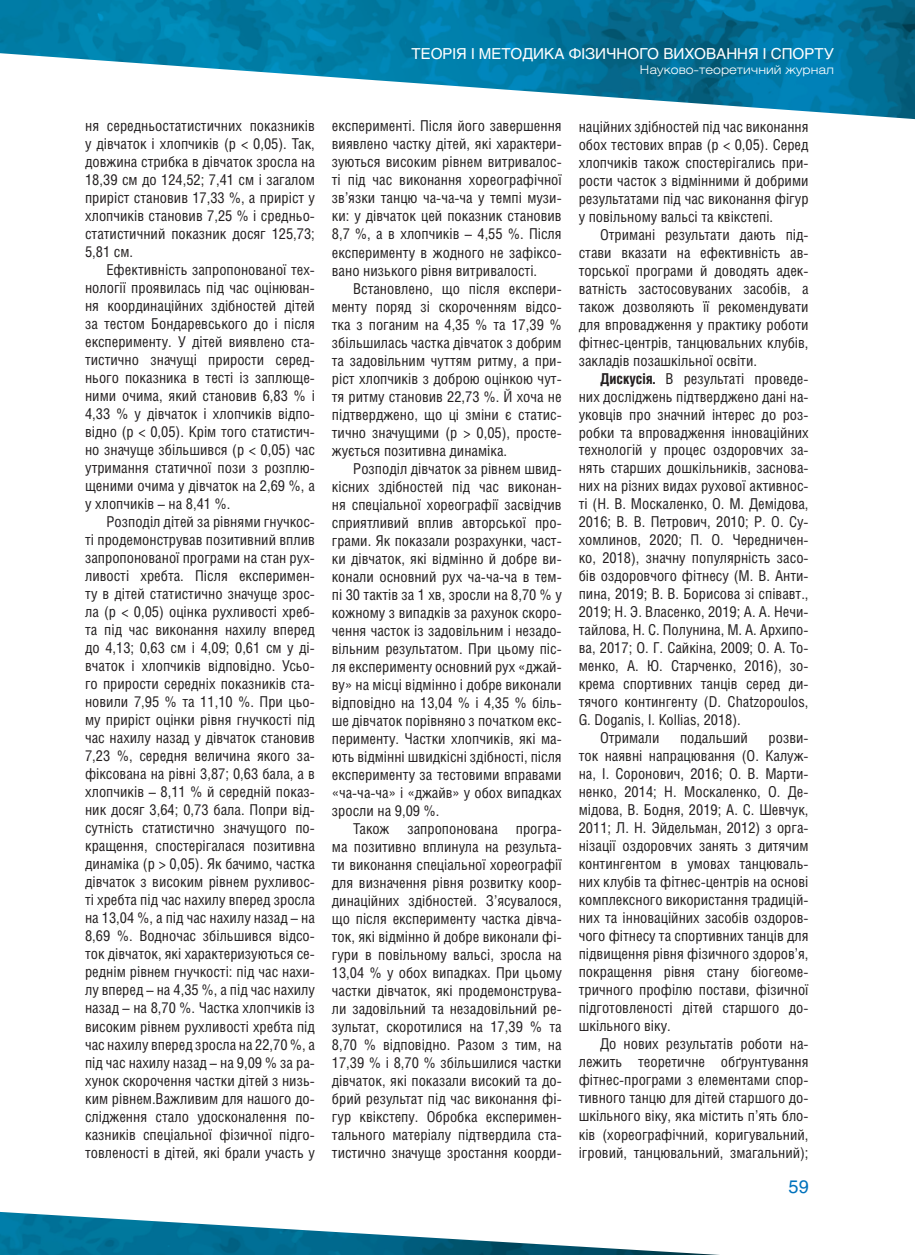
<style>
.page{position:relative;width:915px;height:1255px;background:#fff}
.page>*{position:absolute;margin:0;border:0;box-sizing:border-box;transform-origin:0 0}
.t1{font:18px "Helios C";color:#0072bc}
.t2{font:15px/18px "Helios Cond C";color:#231f20;text-align:justify}
.t3{font:15px "Helios C";color:#fff}
.t4{font:12px "Helios Ext Light C";color:#fff}
.s1{font-weight:700}
</style>
<div class="page">
<img style="left:0;top:0;width:914px;height:119px">
<img style="left:0;top:1211px;width:703px;height:43px">
<p class="t3" style="left:411px;top:44px;width:421px">Теорія і методика фізичного виховання і спорту</p>
<p class="t4" style="left:639px;top:62px;width:196px">Науково-теоретичний журнал</p>
<p class="t2" style="left:85px;top:116px;width:231px">ня середньостатистичних показників у дівчаток і хлопчиків (p &lt; 0,05). Так, довжина стрибка в дівчаток зросла на 18,39 см до 124,52; 7,41 см і загалом приріст становив 17,33 %, а приріст у хлопчиків становив 7,25 % і средньо&shy;статистичний показник досяг 125,73; 5,81 см.</p>
<p class="t2" style="left:85px;top:260px;width:231px;text-indent:21px">Ефективність запропонованої тех&shy;нології проявилась під час оцінюван&shy;ня координаційних здібностей дітей за тестом Бондаревського до і після експерименту. У дітей виявлено ста&shy;тистично значущі прирости серед&shy;нього показника в тесті із заплюще&shy;ними очима, який становив 6,83 % і 4,33 % у дівчаток і хлопчиків відпо&shy;відно (p &lt; 0,05). Крім того статистич&shy;но значуще збільшився (p &lt; 0,05) час утримання статичної пози з розплю&shy;щеними очима у дівчаток на 2,69 %, а у хлопчиків – на 8,41 %.</p>
<p class="t2" style="left:85px;top:512px;width:231px;text-indent:21px">Розподіл дітей за рівнями гнучкос&shy;ті продемонстрував позитивний вплив запропонованої програми на стан рух&shy;ливості хребта. Після експеримен&shy;ту в дітей статистично значуще зрос&shy;ла (p &lt; 0,05) оцінка рухливості хреб&shy;та під час виконання нахилу вперед до 4,13; 0,63 см і 4,09; 0,61 см у ді&shy;вчаток і хлопчиків відповідно. Усьо&shy;го прирости середніх показників ста&shy;новили 7,95 % та 11,10 %. При цьо&shy;му приріст оцінки рівня гнучкості під час нахилу назад у дівчаток становив 7,23 %, середня величина якого за&shy;фіксована на рівні 3,87; 0,63 бала, а в хлопчиків – 8,11 % й середній показ&shy;ник досяг 3,64; 0,73 бала. Попри від&shy;сутність статистично значущого по&shy;кращення, спостерігалася позитивна динаміка (p &gt; 0,05). Як бачимо, частка дівчаток з високим рівнем рухливос&shy;ті хребта під час нахилу вперед зросла на 13,04 %, а під час нахилу назад – на 8,69 %. Водночас збільшився відсо&shy;ток дівчаток, які характеризуються се&shy;реднім рівнем гнучкості: під час нахи&shy;лу вперед – на 4,35 %, а під час нахилу назад – на 8,70 %. Частка хлопчиків із високим рівнем рухливості хребта під час нахилу вперед зросла на 22,70 %, а під час нахилу назад – на 9,09 % за ра&shy;хунок скорочення частки дітей з низь&shy;ким рівнем.Важливим для нашого до&shy;слідження стало удосконалення по&shy;казників спеціальної фізичної підго&shy;товленості в дітей, які брали участь у</p>
<p class="t2" style="left:332px;top:117px;width:231px">експерименті. Після його завершення виявлено частку дітей, які характери&shy;зуються високим рівнем витривалос&shy;ті під час виконання хореографічної зв’язки танцю ча-ча-ча у темпі музи&shy;ки: у дівчаток цей показник становив 8,7 %, а в хлопчиків – 4,55 %. Після експерименту в жодного не зафіксо&shy;вано низького рівня витривалості.</p>
<p class="t2" style="left:332px;top:279px;width:231px;text-indent:21px">Встановлено, що після експери&shy;менту поряд зі скороченням відсо&shy;тка з поганим на 4,35 % та 17,39 % збільшилась частка дівчаток з добрим та задовільним чуттям ритму, а при&shy;ріст хлопчиків з доброю оцінкою чут&shy;тя ритму становив 22,73 %. Й хоча не підтверджено, що ці зміни є статис&shy;тично значущими (p &gt; 0,05), просте&shy;жується позитивна динаміка.</p>
<p class="t2" style="left:332px;top:459px;width:231px;text-indent:21px">Розподіл дівчаток за рівнем швид&shy;кісних здібностей під час виконан&shy;ня спеціальної хореографії засвідчив сприятливий вплив авторської про&shy;грами. Як показали розрахунки, част&shy;ки дівчаток, які відмінно й добре ви&shy;конали основний рух ча-ча-ча в тем&shy;пі 30 тактів за 1 хв, зросли на 8,70 % у кожному з випадків за рахунок скоро&shy;чення часток із задовільним і незадо&shy;вільним результатом. При цьому піс&shy;ля експерименту основний рух «джай&shy;ву» на місці відмінно і добре виконали відповідно на 13,04 % і 4,35 % біль&shy;ше дівчаток порівняно з початком екс&shy;перименту. Частки хлопчиків, які ма&shy;ють відмінні швидкісні здібності, після експерименту за тестовими вправами «ча-ча-ча» і «джайв» у обох випадках зросли на 9,09 %.</p>
<p class="t2" style="left:332px;top:819px;width:231px;text-indent:21px">Також запропонована програ&shy;ма позитивно вплинула на результа&shy;ти виконання спеціальної хореографії для визначення рівня розвитку коор&shy;динаційних здібностей. З’ясувалося, що після експерименту частка дівча&shy;ток, які відмінно й добре виконали фі&shy;гури в повільному вальсі, зросла на 13,04 % у обох випадках. При цьому частки дівчаток, які продемонструва&shy;ли задовільний та незадовільний ре&shy;зультат, скоротилися на 17,39 % та 8,70 % відповідно. Разом з тим, на 17,39 % і 8,70 % збільшилися частки дівчаток, які показали високий та до&shy;брий результат під час виконання фі&shy;гур квікстепу. Обробка експеримен&shy;тального матеріалу підтвердила ста&shy;тистично значуще зростання коорди-</p>
<p class="t2" style="left:578px;top:117px;width:231px">наційних здібностей під час виконання обох тестових вправ (p &lt; 0,05). Серед хлопчиків також спостерігались при&shy;рости часток з відмінними й добрими результатами під час виконання фігур у повільному вальсі та квікстепі.</p>
<p class="t2" style="left:578px;top:225px;width:231px;text-indent:21px">Отримані результати дають під&shy;стави вказати на ефективність ав&shy;торської програми й доводять адек&shy;ватність застосовуваних засобів, а також дозволяють її рекомендувати для впровадження у практику роботи фітнес-центрів, танцювальних клубів, закладів позашкільної освіти.</p>
<p class="t2" style="left:599px;top:369px;width:210px"><span class="s1">Дискусія.</span> В результаті проведе-</p>
<p class="t2" style="left:578px;top:387px;width:231px">них досліджень підтверджено дані на-</p>
<p class="t2" style="left:578px;top:405px;width:231px">уковців про значний інтерес до роз-</p>
<p class="t2" style="left:578px;top:423px;width:231px">робки та впровадження інноваційних</p>
<p class="t2" style="left:578px;top:441px;width:231px">технологій у процес оздоровчих за-</p>
<p class="t2" style="left:578px;top:459px;width:231px">нять старших дошкільників, заснова-</p>
<p class="t2" style="left:578px;top:477px;width:231px">них на різних видах рухової активнос-</p>
<p class="t2" style="left:578px;top:495px;width:231px">ті (Н. В. Москаленко, О. М. Демідова,</p>
<p class="t2" style="left:578px;top:513px;width:231px">2016; В. В. Петрович, 2010; Р. О. Су-</p>
<p class="t2" style="left:578px;top:530px;width:231px">хомлинов, 2020; П. О. Чередничен-</p>
<p class="t2" style="left:578px;top:548px;width:231px">ко, 2018), значну популярність засо-</p>
<p class="t2" style="left:578px;top:566px;width:231px">бів оздоровчого фітнесу (М. В. Анти-</p>
<p class="t2" style="left:578px;top:584px;width:231px">пина, 2019; В. В. Борисова зі співавт.,</p>
<p class="t2" style="left:578px;top:602px;width:231px">2019; Н. Э. Власенко, 2019; А. А. Нечи-</p>
<p class="t2" style="left:578px;top:620px;width:231px">тайлова, Н. С. Полунина, М. А. Архипо-</p>
<p class="t2" style="left:578px;top:638px;width:231px">ва, 2017; О. Г. Сайкіна, 2009; О. А. То-</p>
<p class="t2" style="left:578px;top:656px;width:231px">менко, А. Ю. Старченко, 2016), зо-</p>
<p class="t2" style="left:578px;top:674px;width:231px">крема спортивних танців серед ди-</p>
<p class="t2" style="left:578px;top:692px;width:231px">тячого контингенту (D. Chatzopoulos,</p>
<p class="t2" style="left:578px;top:710px;width:164px">G. Doganis, I. Kollias, 2018).</p>
<p class="t2" style="left:599px;top:728px;width:61px">Отримали</p>
<p class="t2" style="left:679px;top:728px;width:69px">подальший</p>
<p class="t2" style="left:578px;top:728px;width:231px;text-indent:190px">розви&shy;ток наявні напрацювання (О. Калуж&shy;на, І. Соронович, 2016; О. В. Марти&shy;ненко, 2014; Н. Москаленко, О. Де&shy;мідова, В. Бодня, 2019; А. С. Шевчук, 2011; Л. Н. Эйдельман, 2012) з орга&shy;нізації оздоровчих занять з дитячим контингентом в умовах танцюваль&shy;них клубів та фітнес-центрів на основі комплексного використання традицій&shy;них та інноваційних засобів оздоров&shy;чого фітнесу та спортивних танців для підвищення рівня фізичного здоров’я, покращення рівня стану біогеоме&shy;тричного профілю постави, фізичної підготовленості дітей старшого до&shy;шкільного віку.</p>
<p class="t2" style="left:578px;top:1034px;width:231px;text-indent:21px">До нових результатів роботи на&shy;лежить теоретичне обґрунтування фітнес-програми з елементами спор&shy;тивного танцю для дітей старшого до&shy;шкільного віку, яка містить п’ять бло&shy;ків (хореографічний, коригувальний, ігровий, танцювальний, змагальний);</p>
<p class="t1" style="left:788px;top:1175px;width:22px">59</p>
</div>
